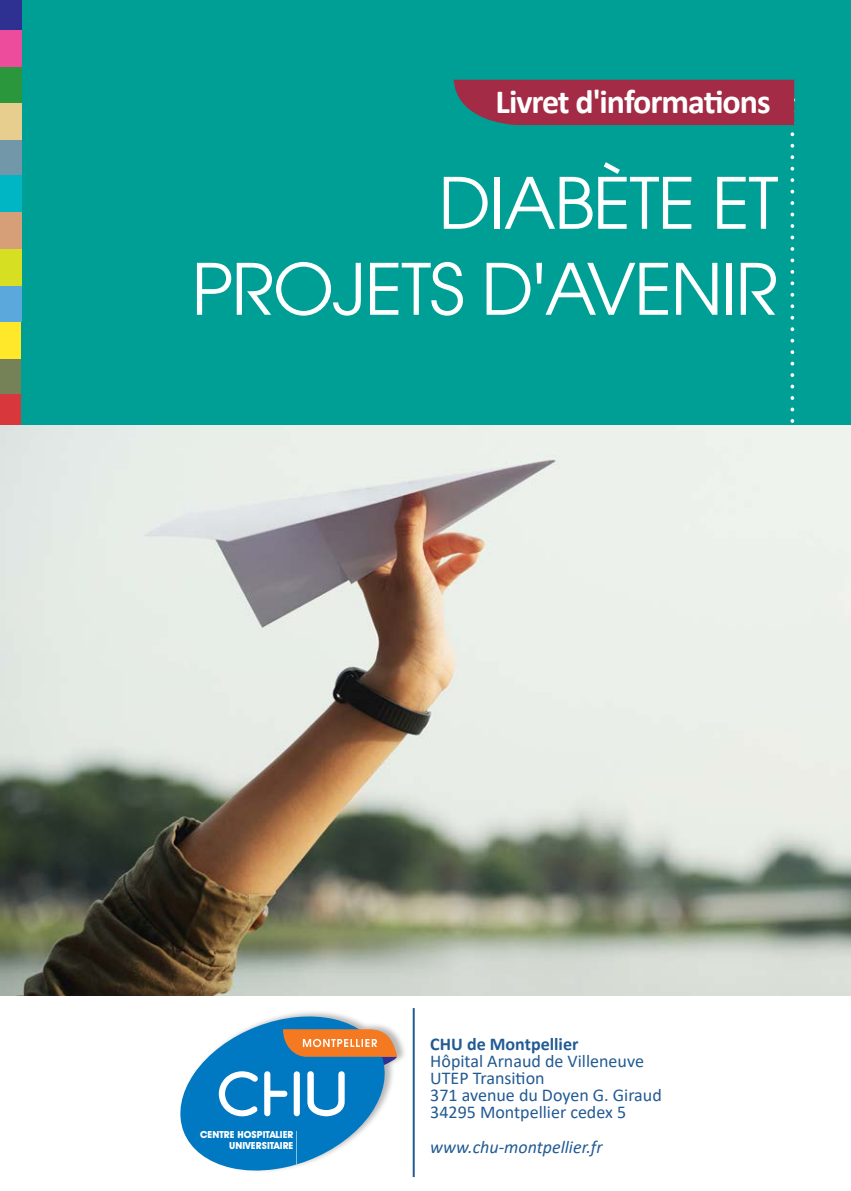
<style>
.page{position:relative;width:851px;height:1191px;background:#fff}
.page>*{position:absolute;margin:0;border:0;box-sizing:border-box;transform-origin:0 0}
.t1{font:70.2px "ITC Avant Garde Std";letter-spacing:-.02em;color:#fff}
.t2{font:700 34px "Calibri";letter-spacing:-.03em;color:#fff}
.t3{font:18px "Calibri";color:#225b93}
.t4{font:italic 18px "Calibri";color:#225b93}
.t5{font:700 18px "Calibri";color:#225b93}
.t6{font:700 9.8px/11.8px "Avant Garde IT Cby BT";color:#fff;text-align:right}
</style>
<div class="page">
<div style="left:0;top:0;width:850px;height:431px;background:#009f96"></div>
<svg style="left:451px;top:80px;width:343px;height:916px"></svg>
<div style="left:0;top:358px;width:21px;height:36px;background:#758258"></div>
<div style="left:0;top:322px;width:21px;height:36px;background:#ffe82a"></div>
<div style="left:0;top:394px;width:21px;height:37px;background:#d8373c"></div>
<div style="left:0;top:285px;width:21px;height:37px;background:#5ba8dc"></div>
<div style="left:0;top:249px;width:21px;height:36px;background:#d6df21"></div>
<div style="left:0;top:0;width:21px;height:30px;background:#2e3092"></div>
<div style="left:0;top:212px;width:21px;height:37px;background:#d79f78"></div>
<div style="left:0;top:139px;width:21px;height:37px;background:#7197a8"></div>
<div style="left:0;top:103px;width:21px;height:36px;background:#e8ce8e"></div>
<div style="left:0;top:67px;width:21px;height:36px;background:#2a973d"></div>
<div style="left:0;top:30px;width:21px;height:37px;background:#ed4c9c"></div>
<div style="left:0;top:176px;width:21px;height:36px;background:#00b6c4"></div>
<img style="left:0;top:425px;width:850px;height:570px">
<div style="left:179px;top:1008px;width:228px;height:165px;background:#231f20;opacity:.32"></div>
<svg style="left:179px;top:1013px;width:218px;height:158px"></svg>
<hr style="left:296px;top:1130px;width:1px;height:34px;background:#fff">
<hr style="left:412px;top:1008px;width:2px;height:169px;background:#225b93">
<p class="t2" style="left:495px;top:77px;width:276px">Livret d'informations</p>
<p class="t1" style="left:438px;top:159px;width:341px">DIABÈTE ET</p>
<p class="t1" style="left:192px;top:245px;width:588px">PROJETS D'AVENIR</p>
<p class="t6" style="left:200px;top:1128px;width:95px">CENTRE HOSPITALIER<br>UNIVERSITAIRE</p>
<p class="t5" style="left:430px;top:1030px;width:150px">CHU de Montpellier</p>
<p class="t3" style="left:430px;top:1048px;width:215px">Hôpital Arnaud de Villeneuve</p>
<p class="t3" style="left:430px;top:1065px;width:116px">UTEP Transition</p>
<p class="t3" style="left:430px;top:1082px;width:233px">371 avenue du Doyen G. Giraud</p>
<p class="t3" style="left:430px;top:1100px;width:197px">34295 Montpellier cedex 5</p>
<p class="t4" style="left:430px;top:1134px;width:174px">www.chu-montpellier.fr</p>
</div>
